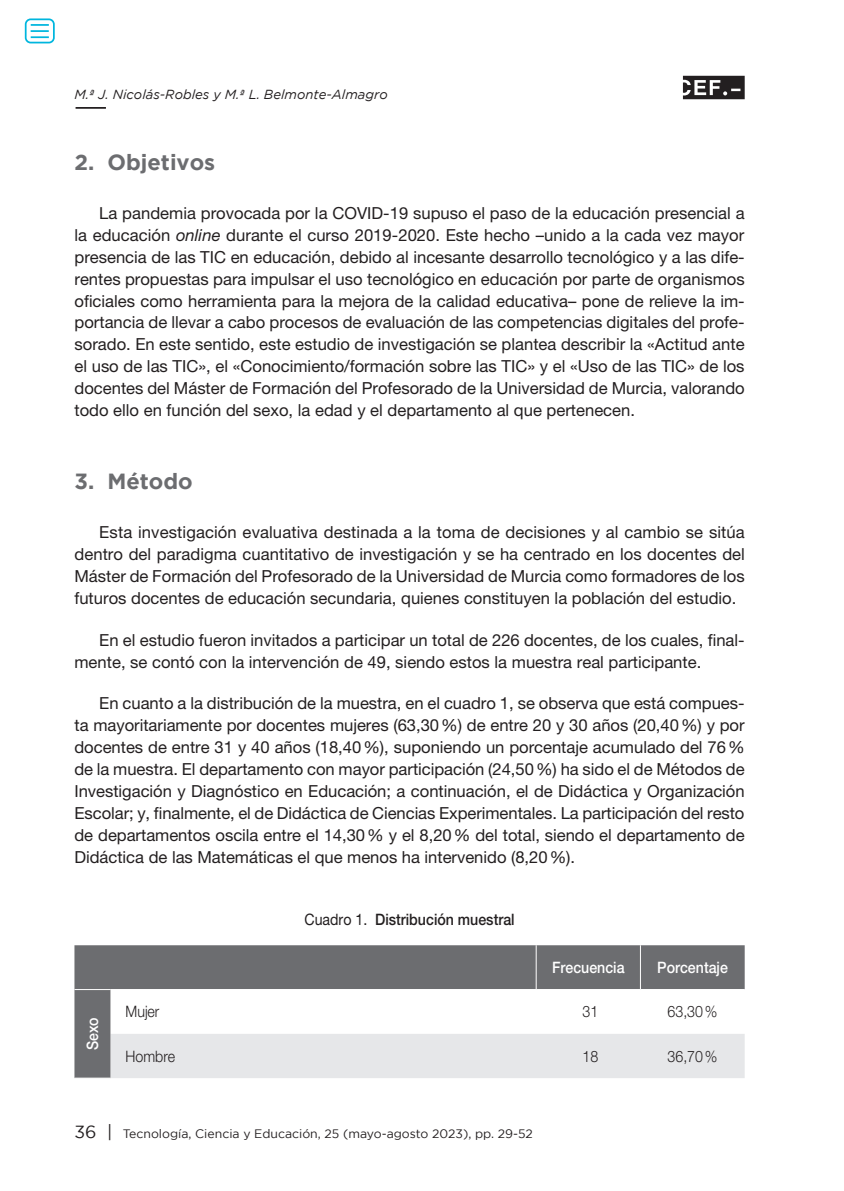
<style>
.page{position:relative;width:844px;height:1191px;background:#fff}
.page>*{position:absolute;margin:0;border:0;box-sizing:border-box;transform-origin:0 0}
.epígrafe_1__rtye{font:700 21.88px "Gotham";color:#6c6d70}
.texto_normal{font:16.62px/21.9px "Helvetica Neue LT Std";color:#231f20;text-align:justify}
.Tablas_título{font:500 15.75px "Helvetica Neue LT Std";color:#231f20;scale:.9 1}
.Tablas_y_gráficos{font:300 15.75px "Helvetica Neue LT Std";color:#231f20;scale:.9 1}
.Cabeceras_tablas_y_g{font:500 15.75px "Helvetica Neue LT Std";color:#fff;scale:.9 1}
.t1{font:italic 13.12px "Gotham";color:#231f20}
.t2{font:12.25px "Gotham";color:#231f20}
.s1{font-style:italic}
.s2{font-weight:400}
.s3{font-size:17.5px}
</style>
<div class="page">
<svg style="left:682px;top:76px;width:62px;height:23px"></svg>
<hr style="left:76px;top:107px;width:30px;height:2px;background:#231f20">
<div style="left:74px;top:945px;width:670px;height:132px;background:#6c6d70"></div>
<svg style="left:111px;top:990px;width:633px;height:88px"></svg>
<hr style="left:535px;top:945px;width:1px;height:44px;background:#fff">
<hr style="left:639px;top:945px;width:1px;height:44px;background:#fff">
<hr style="left:74px;top:989px;width:37px;height:1px;background:#fff">
<hr style="left:111px;top:989px;width:425px;height:1px;background:#fff">
<hr style="left:536px;top:989px;width:104px;height:1px;background:#fff">
<hr style="left:640px;top:989px;width:104px;height:1px;background:#fff">
<div style="left:25px;top:18px;width:30px;height:25px;border:2px solid #00b6de;border-radius:5px"></div>
<svg style="left:31px;top:24px;width:18px;height:14px"></svg>
<p class="t1" style="left:74px;top:87px;width:314px">M.ª J. Nicolás-Robles y M.ª L. Belmonte-Almagro</p>
<p class="epígrafe_1__rtye" style="left:74px;top:149px;width:142px">2. Objetivos</p>
<p class="texto_normal" style="left:74px;top:202px;width:671px;text-indent:25px">La pandemia provocada por la COVID-19 supuso el paso de la educación presencial a la educación <span class="s1">online</span> durante el curso 2019-2020. Este hecho –unido a la cada vez mayor presencia de las TIC en educación, debido al incesante desarrollo tecnológico y a las dife&shy;rentes propuestas para impulsar el uso tecnológico en educación por parte de organismos oficiales como herramienta para la mejora de la calidad educativa– pone de relieve la im&shy;portancia de llevar a cabo procesos de evaluación de las competencias digitales del profe&shy;sorado. En este sentido, este estudio de investigación se plantea describir la «Actitud ante el uso de las TIC», el «Conocimiento/formación sobre las TIC» y el «Uso de las TIC» de los docentes del Máster de Formación del Profesorado de la Universidad de Murcia, valorando todo ello en función del sexo, la edad y el departamento al que pertenecen.</p>
<p class="epígrafe_1__rtye" style="left:74px;top:469px;width:120px">3. Método</p>
<p class="texto_normal" style="left:74px;top:521px;width:671px;text-indent:25px">Esta investigación evaluativa destinada a la toma de decisiones y al cambio se sitúa dentro del paradigma cuantitativo de investigación y se ha centrado en los docentes del Máster de Formación del Profesorado de la Universidad de Murcia como formadores de los futuros docentes de educación secundaria, quienes constituyen la población del estudio.</p>
<p class="texto_normal" style="left:74px;top:628px;width:671px;text-indent:25px">En el estudio fueron invitados a participar un total de 226 docentes, de los cuales, final&shy;mente, se contó con la intervención de 49, siendo estos la muestra real participante.</p>
<p class="texto_normal" style="left:74px;top:692px;width:671px;text-indent:25px">En cuanto a la distribución de la muestra, en el cuadro 1, se observa que está compues&shy;ta mayoritariamente por docentes mujeres (63,30%) de entre 20 y 30 años (20,40%) y por docentes de entre 31 y 40 años (18,40%), suponiendo un porcentaje acumulado del 76% de la muestra. El departamento con mayor participación (24,50%) ha sido el de Métodos de Investigación y Diagnóstico en Educación; a continuación, el de Didáctica y Organización Escolar; y, finalmente, el de Didáctica de Ciencias Experimentales. La participación del resto de departamentos oscila entre el 14,30% y el 8,20% del total, siendo el departamento de Didáctica de las Matemáticas el que menos ha intervenido (8,20%).</p>
<p class="Cabeceras_tablas_y_g" style="left:83px;top:1050px;width:38px;rotate:-90deg">Sexo</p>
<p class="Tablas_título" style="left:304px;top:910px;width:235px"><span class="s2">Cuadro 1.</span> Distribución muestral</p>
<p class="Cabeceras_tablas_y_g" style="left:552px;top:958px;width:82px">Frecuencia</p>
<p class="Cabeceras_tablas_y_g" style="left:657px;top:958px;width:80px">Porcentaje</p>
<p class="Tablas_y_gráficos" style="left:125px;top:1002px;width:39px">Mujer</p>
<p class="Tablas_y_gráficos" style="left:582px;top:1002px;width:19px">31</p>
<p class="Tablas_y_gráficos" style="left:667px;top:1002px;width:57px">63,30%</p>
<p class="Tablas_y_gráficos" style="left:125px;top:1046px;width:57px">Hombre</p>
<p class="Tablas_y_gráficos" style="left:582px;top:1046px;width:19px">18</p>
<p class="Tablas_y_gráficos" style="left:667px;top:1046px;width:57px">36,70%</p>
<p class="t2" style="left:74px;top:1127px;width:460px"><span class="s3">36 |</span> Tecnología, Ciencia y Educación, 25 (mayo-agosto 2023), pp. 29-52</p>
</div>
